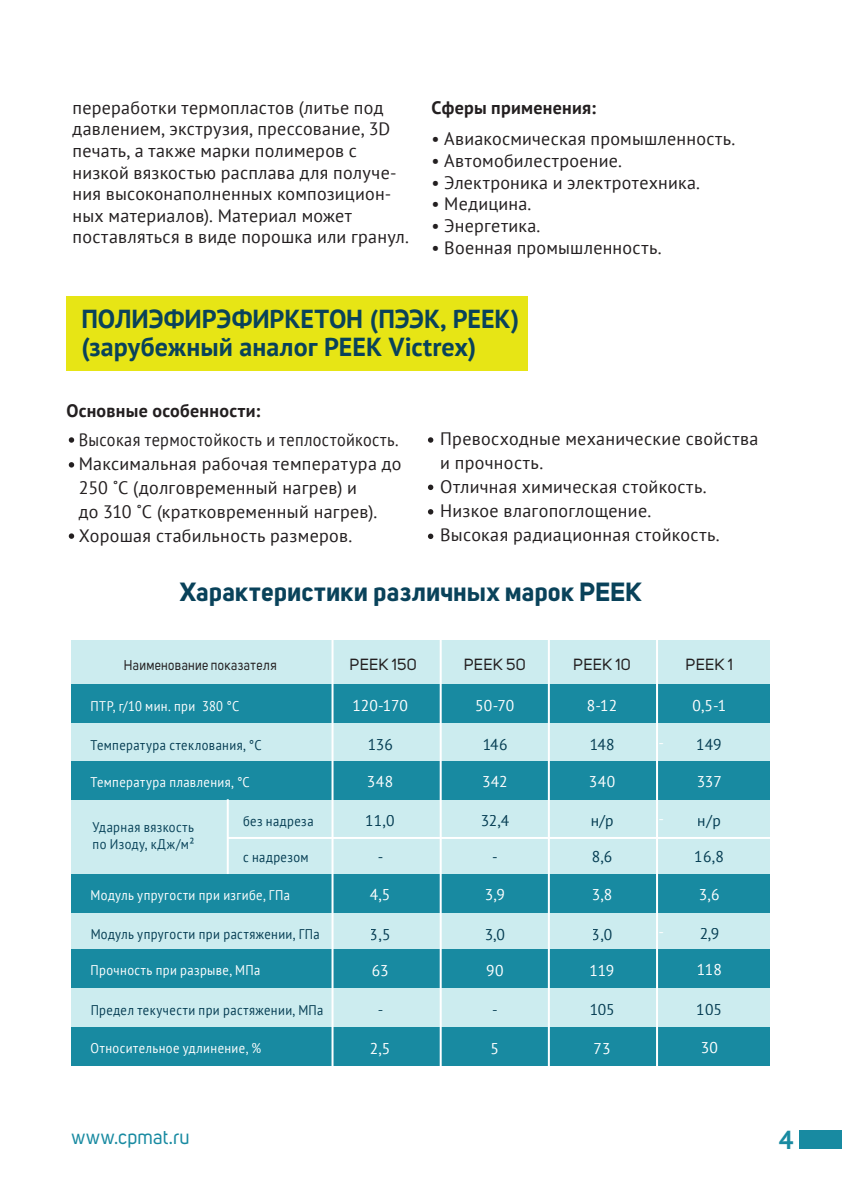
<style>
.page{position:relative;width:842px;height:1191px;background:#fff}
.page>*{position:absolute;margin:0;border:0;box-sizing:border-box;transform-origin:0 0}
.t1{font:700 26px/28px "PT Sans";color:#09425a}
.t2{font:700 26px "Uni Sans";color:#09425a}
.t3{font:700 26px "PT Sans";color:#188aa1}
.t4{font:20px "Uni Sans";letter-spacing:.015em;color:#188aa1}
.t5{font:18px/21.6px "PT Sans";letter-spacing:.015em;color:#231f20}
.t6{font:18px/24px "PT Sans";letter-spacing:.015em;color:#231f20;scale:.9 1}
.t7{font:700 18px "PT Sans";letter-spacing:.015em;color:#231f20}
.t8{font:16px "Uni Sans";letter-spacing:.015em;color:#231f20}
.t9{font:15.6px "PT Sans";color:#fff}
.t10{font:15.6px "PT Sans";letter-spacing:-.01em;color:#084259}
.t11{font:14px/16.8px "PT Sans";letter-spacing:.03em;color:#084259;scale:.9 1}
.t12{font:14px "PT Sans";letter-spacing:.03em;color:#fff;scale:.9 1}
.t13{font:14px "Uni Sans";letter-spacing:.03em;color:#231f20;scale:.9 1}
</style>
<div class="page">
<div style="left:71px;top:640px;width:699px;height:425px;background:#ccecef"></div>
<div style="left:66px;top:296px;width:462px;height:75px;background:#e7e515"></div>
<div style="left:71px;top:684px;width:699px;height:39px;background:#188aa1"></div>
<div style="left:71px;top:760px;width:699px;height:39px;background:#188aa1"></div>
<div style="left:71px;top:949px;width:699px;height:38px;background:#188aa1"></div>
<div style="left:71px;top:1027px;width:699px;height:38px;background:#188aa1"></div>
<div style="left:71px;top:874px;width:699px;height:38px;background:#188aa1"></div>
<hr style="left:656px;top:633px;width:2px;height:433px;background:#fff">
<hr style="left:548px;top:633px;width:2px;height:433px;background:#fff">
<hr style="left:440px;top:633px;width:2px;height:433px;background:#fff">
<hr style="left:331px;top:633px;width:2px;height:433px;background:#fff">
<hr style="left:228px;top:837px;width:543px;height:2px;background:#fff">
<hr style="left:227px;top:799px;width:2px;height:75px;background:#fff">
<div style="left:799px;top:1130px;width:42px;height:18px;background:#188aa1"></div>
<svg style="left:69px;top:437px;width:5px;height:6px"></svg>
<svg style="left:428px;top:437px;width:5px;height:6px"></svg>
<svg style="left:428px;top:484px;width:5px;height:6px"></svg>
<svg style="left:428px;top:509px;width:5px;height:5px"></svg>
<svg style="left:428px;top:533px;width:5px;height:6px"></svg>
<svg style="left:69px;top:462px;width:5px;height:5px"></svg>
<svg style="left:69px;top:533px;width:5px;height:6px"></svg>
<p class="t5" style="left:73px;top:96px;width:338px">переработки термопластов (литье под давлением, экструзия, прессование, 3D печать, а также марки полимеров с низкой вязкостью расплава для получе&shy;ния высоконаполненных композицион&shy;ных материалов). Материал может поставляться в виде порошка или гранул.</p>
<p class="t7" style="left:431px;top:96px;width:166px">Сферы применения:</p>
<p class="t5" style="left:431px;top:128px;width:305px">• Авиакосмическая промышленность.</p>
<p class="t5" style="left:431px;top:149px;width:192px">• Автомобилестроение.</p>
<p class="t5" style="left:431px;top:171px;width:270px">• Электроника и электротехника.</p>
<p class="t5" style="left:431px;top:193px;width:101px">• Медицина.</p>
<p class="t5" style="left:431px;top:214px;width:110px">• Энергетика.</p>
<p class="t5" style="left:431px;top:236px;width:232px">• Военная промышленность.</p>
<h1 class="t1" style="left:81px;top:304px;width:439px">ПОЛИЭФИРЭФИРКЕТОН (ПЭЭК, РЕЕК) (зарубежный аналог PEEK Victrex)</h1>
<p class="t7" style="left:66px;top:399px;width:195px">Основные особенности:</p>
<p class="t6" style="left:79px;top:428px;width:360px">Высокая термостойкость и теплостойкость.<br>Максимальная рабочая температура до 250 ˚С (долговременный нагрев) и<br>до 310 ˚С (кратковременный нагрев).<br>Хорошая стабильность размеров.</p>
<p class="t5" style="left:440px;top:426px;width:320px;line-height:24px">Превосходные механические свойства и прочность.<br>Отличная химическая стойкость.<br>Низкое влагопоглощение.<br>Высокая радиационная стойкость.</p>
<h1 class="t2" style="left:180px;top:576px;width:463px">Характеристики различных марок РЕЕК</h1>
<p class="t13" style="left:124px;top:657px;width:171px">Наименование показателя</p>
<p class="t8" style="left:350px;top:655px;width:69px">РЕЕК 150</p>
<p class="t8" style="left:464px;top:655px;width:63px">РЕЕК 50</p>
<p class="t8" style="left:573px;top:655px;width:59px">РЕЕК 10</p>
<p class="t8" style="left:686px;top:655px;width:49px">PEEK 1</p>
<p class="t9" style="left:352px;top:695px;width:57px">120-170</p>
<p class="t9" style="left:475px;top:695px;width:41px">50-70</p>
<p class="t9" style="left:587px;top:695px;width:32px">8-12</p>
<p class="t9" style="left:692px;top:695px;width:35px">0,5-1</p>
<p class="t9" style="left:658px;top:732px;width:7px">-</p>
<p class="t12" style="left:91px;top:696px;width:167px">ПТР, г/10 мин. при 380 °С</p>
<p class="t11" style="left:91px;top:736px;width:192px">Температура стеклования, °С</p>
<p class="t10" style="left:367px;top:734px;width:27px">136</p>
<p class="t10" style="left:482px;top:734px;width:27px">146</p>
<p class="t10" style="left:589px;top:734px;width:27px">148</p>
<p class="t10" style="left:697px;top:734px;width:26px">149</p>
<p class="t9" style="left:367px;top:771px;width:28px">348</p>
<p class="t9" style="left:482px;top:771px;width:27px">342</p>
<p class="t9" style="left:589px;top:771px;width:28px">340</p>
<p class="t9" style="left:697px;top:771px;width:27px">337</p>
<p class="t9" style="left:658px;top:808px;width:7px">-</p>
<p class="t12" style="left:91px;top:773px;width:178px">Температура плавления, °С</p>
<p class="t10" style="left:366px;top:810px;width:30px">11,0</p>
<p class="t10" style="left:480px;top:810px;width:30px">32,4</p>
<p class="t10" style="left:590px;top:810px;width:25px">н/р</p>
<p class="t10" style="left:698px;top:810px;width:25px">н/р</p>
<p class="t10" style="left:377px;top:846px;width:7px">-</p>
<p class="t10" style="left:492px;top:846px;width:7px">-</p>
<p class="t10" style="left:592px;top:846px;width:22px">8,6</p>
<p class="t10" style="left:695px;top:846px;width:31px">16,8</p>
<p class="t11" style="left:243px;top:812px;width:80px">без надреза</p>
<p class="t11" style="left:243px;top:848px;width:74px">с надрезом</p>
<p class="t11" style="left:93px;top:818px;width:114px">Ударная вязкость по Изоду, кДж/м²</p>
<p class="t9" style="left:370px;top:884px;width:22px">4,5</p>
<p class="t9" style="left:485px;top:884px;width:22px">3,9</p>
<p class="t9" style="left:592px;top:884px;width:22px">3,8</p>
<p class="t9" style="left:699px;top:884px;width:22px">3,6</p>
<p class="t9" style="left:658px;top:922px;width:7px">-</p>
<p class="t12" style="left:91px;top:886px;width:223px">Модуль упругости при изгибе, ГПа</p>
<p class="t11" style="left:91px;top:925px;width:256px">Модуль упругости при растяжении, ГПа</p>
<p class="t10" style="left:370px;top:924px;width:22px">3,5</p>
<p class="t10" style="left:484px;top:924px;width:22px">3,0</p>
<p class="t10" style="left:592px;top:924px;width:22px">3,0</p>
<p class="t10" style="left:699px;top:923px;width:22px">2,9</p>
<p class="t12" style="left:91px;top:961px;width:190px">Прочность при разрыве, МПа</p>
<p class="t9" style="left:372px;top:960px;width:18px">63</p>
<p class="t9" style="left:486px;top:960px;width:19px">90</p>
<p class="t9" style="left:590px;top:960px;width:26px">119</p>
<p class="t9" style="left:697px;top:959px;width:27px">118</p>
<p class="t11" style="left:91px;top:1001px;width:260px">Предел текучести при растяжении, МПа</p>
<p class="t10" style="left:377px;top:999px;width:7px">-</p>
<p class="t10" style="left:492px;top:999px;width:7px">-</p>
<p class="t10" style="left:589px;top:999px;width:27px">105</p>
<p class="t10" style="left:697px;top:999px;width:27px">105</p>
<p class="t12" style="left:91px;top:1039px;width:191px">Относительное удлинение, %</p>
<p class="t9" style="left:370px;top:1038px;width:22px">2,5</p>
<p class="t9" style="left:491px;top:1038px;width:10px">5</p>
<p class="t9" style="left:593px;top:1038px;width:18px">73</p>
<p class="t9" style="left:701px;top:1038px;width:19px">30</p>
<p class="t4" style="left:71px;top:1125px;width:120px">www.cpmat.ru</p>
<h1 class="t3" style="left:779px;top:1122px;width:16px">4</h1>
</div>
